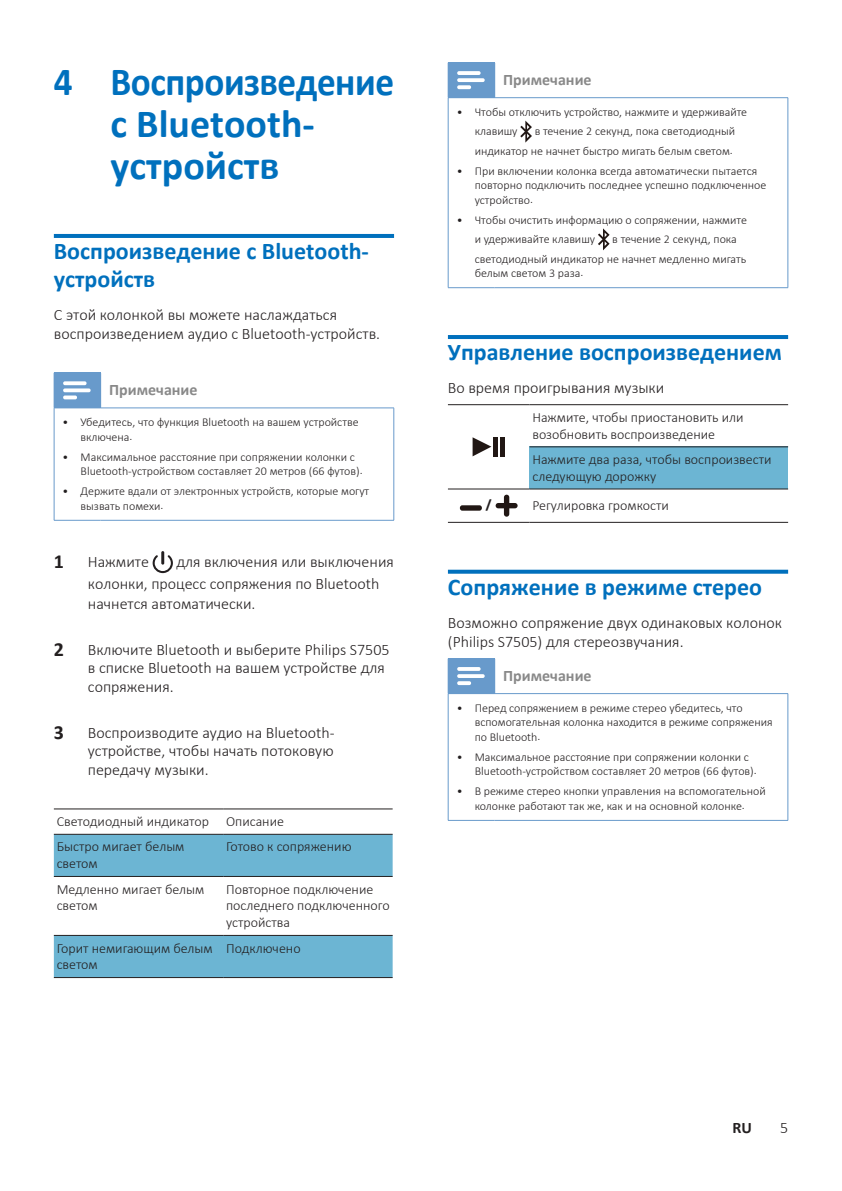
<style>
.page{position:relative;width:842px;height:1191px;background:#fff}
.page>*{position:absolute;margin:0;border:0;box-sizing:border-box;transform-origin:0 0}
.Chapter_1{font:700 40px/42px "Calibri";color:#0070bd;scale:.93 1}
.Chapter_2{font:700 24px/28px "Calibri";color:#0070bd}
.t1{font:700 20px "Calibri";color:#231f20}
.Text{font:300 16px/18.6px "Calibri";color:#231f20}
.t2{font:700 16px "Calibri";color:#898989}
.t3{font:700 16px "Calibri";color:#231f20}
.t4{font:300 14px/16.8px "Calibri";color:#231f20}
.Note_Text{font:300 12px/14.4px "Calibri";color:#231f20}
</style>
<div class="page">
<hr style="left:54px;top:234px;width:340px;height:4px;background:#0070bd">
<div style="left:54px;top:373px;width:47px;height:35px;background:#689acb"></div>
<hr style="left:54px;top:372px;width:47px;height:1px;background:#689acb">
<hr style="left:54px;top:408px;width:1px;height:112px;background:#689acb">
<hr style="left:101px;top:407px;width:293px;height:1px;background:#689acb">
<hr style="left:393px;top:408px;width:1px;height:112px;background:#689acb">
<hr style="left:54px;top:520px;width:47px;height:1px;background:#689acb">
<hr style="left:101px;top:520px;width:293px;height:1px;background:#689acb">
<svg style="left:63px;top:381px;width:28px;height:18px"></svg>
<svg style="left:153px;top:551px;width:20px;height:22px"></svg>
<div style="left:54px;top:835px;width:339px;height:41px;background:#6cb5d3"></div>
<div style="left:54px;top:936px;width:339px;height:41px;background:#6cb5d3"></div>
<hr style="left:54px;top:808px;width:169px;height:1px;background:#231f20">
<hr style="left:223px;top:808px;width:170px;height:1px;background:#231f20">
<hr style="left:54px;top:834px;width:169px;height:1px;background:#231f20">
<hr style="left:223px;top:834px;width:170px;height:1px;background:#231f20">
<hr style="left:54px;top:876px;width:169px;height:1px;background:#231f20">
<hr style="left:223px;top:876px;width:170px;height:1px;background:#231f20">
<hr style="left:54px;top:935px;width:169px;height:1px;background:#231f20">
<hr style="left:223px;top:935px;width:170px;height:1px;background:#231f20">
<hr style="left:54px;top:977px;width:169px;height:1px;background:#231f20">
<hr style="left:223px;top:977px;width:170px;height:1px;background:#231f20">
<hr style="left:448px;top:335px;width:340px;height:4px;background:#0070bd">
<div style="left:448px;top:569px;width:340px;height:5px;background:#0070bd"></div>
<div style="left:448px;top:63px;width:47px;height:35px;background:#689acb"></div>
<hr style="left:448px;top:62px;width:47px;height:1px;background:#689acb">
<hr style="left:448px;top:98px;width:1px;height:189px;background:#689acb">
<hr style="left:495px;top:97px;width:293px;height:1px;background:#689acb">
<hr style="left:787px;top:98px;width:1px;height:189px;background:#689acb">
<hr style="left:448px;top:287px;width:47px;height:1px;background:#689acb">
<hr style="left:495px;top:287px;width:293px;height:1px;background:#689acb">
<svg style="left:457px;top:71px;width:28px;height:18px"></svg>
<svg style="left:520px;top:121px;width:12px;height:22px"></svg>
<svg style="left:598px;top:228px;width:12px;height:22px"></svg>
<div style="left:530px;top:447px;width:258px;height:42px;background:#6cb5d3"></div>
<hr style="left:448px;top:404px;width:82px;height:1px;background:#231f20">
<hr style="left:530px;top:404px;width:258px;height:1px;background:#231f20">
<hr style="left:530px;top:446px;width:258px;height:1px;background:#231f20">
<hr style="left:448px;top:488px;width:82px;height:1px;background:#231f20">
<hr style="left:530px;top:488px;width:258px;height:1px;background:#231f20">
<hr style="left:448px;top:522px;width:82px;height:1px;background:#231f20">
<hr style="left:530px;top:522px;width:258px;height:1px;background:#231f20">
<hr style="left:493px;top:437px;width:4px;height:19px;background:#211714">
<hr style="left:501px;top:437px;width:4px;height:19px;background:#211714">
<svg style="left:473px;top:437px;width:18px;height:19px"></svg>
<div style="left:460px;top:505px;width:22px;height:5px;background:#211714;border-radius:2px"></div>
<svg style="left:496px;top:494px;width:22px;height:22px"></svg>
<div style="left:448px;top:658px;width:47px;height:35px;background:#689acb"></div>
<hr style="left:448px;top:693px;width:47px;height:1px;background:#689acb">
<hr style="left:448px;top:694px;width:1px;height:126px;background:#689acb">
<hr style="left:495px;top:693px;width:293px;height:1px;background:#689acb">
<hr style="left:787px;top:694px;width:1px;height:126px;background:#689acb">
<hr style="left:448px;top:820px;width:47px;height:1px;background:#689acb">
<hr style="left:495px;top:820px;width:293px;height:1px;background:#689acb">
<svg style="left:457px;top:667px;width:28px;height:18px"></svg>
<p class="Chapter_1" style="left:111px;top:60px;width:306px;text-indent:-57px">4 Воспроизведение с Bluetooth&shy;устройств</p>
<p class="Chapter_2" style="left:54px;top:237px;width:317px">Воспроизведение с Bluetooth&shy;устройств</p>
<p class="Text" style="left:54px;top:305px;width:328px;line-height:19.2px">С этой колонкой вы можете наслаждаться воспроизведением аудио с Bluetooth-устройств.</p>
<p class="t2" style="left:109px;top:379px;width:90px">Примечание</p>
<p class="Note_Text" style="left:81px;top:415px;width:279px;text-indent:-18px">• Убедитесь, что функция Bluetooth на вашем устройстве включена.</p>
<p class="Note_Text" style="left:81px;top:449px;width:284px;text-indent:-18px">• Максимальное расстояние при сопряжении колонки с<br>Bluetooth-устройством составляет 20 метров (66 футов).</p>
<p class="Note_Text" style="left:81px;top:484px;width:290px;text-indent:-18px">• Держите вдали от электронных устройств, которые могут вызвать помехи.</p>
<p class="t1" style="left:54px;top:547px;width:12px">1</p>
<p class="Text" style="left:88px;top:552px;width:63px">Нажмите</p>
<p class="Text" style="left:88px;top:550px;width:307px;line-height:22.2px;text-indent:89px">для включения или выключения колонки, процесс сопряжения по Bluetooth</p>
<p class="Text" style="left:88px;top:594px;width:169px">начнется автоматически.</p>
<p class="t1" style="left:54px;top:635px;width:12px">2</p>
<p class="Text" style="left:88px;top:640px;width:303px">Включите Bluetooth и выберите Philips S7505 в списке Bluetooth на вашем устройстве для сопряжения.</p>
<p class="t1" style="left:54px;top:718px;width:12px">3</p>
<p class="Text" style="left:88px;top:723px;width:248px;text-align:justify">Воспроизводите аудио на Bluetooth&shy;устройстве, чтобы начать потоковую передачу музыки.</p>
<p class="t4" style="left:57px;top:813px;width:154px">Светодиодный индикатор</p>
<p class="t4" style="left:226px;top:813px;width:59px">Описание</p>
<p class="t4" style="left:57px;top:838px;width:129px">Быстро мигает белым светом</p>
<p class="t4" style="left:226px;top:838px;width:127px">Готово к сопряжению</p>
<p class="t4" style="left:57px;top:880px;width:149px">Медленно мигает белым светом</p>
<p class="t4" style="left:226px;top:880px;width:165px">Повторное подключение последнего подключенного устройства</p>
<p class="t4" style="left:57px;top:939px;width:158px">Горит немигающим белым светом</p>
<p class="t4" style="left:226px;top:939px;width:76px">Подключено</p>
<p class="t2" style="left:503px;top:69px;width:90px">Примечание</p>
<p class="Note_Text" style="left:475px;top:102px;width:274px;line-height:19.4px;text-indent:-18px">• Чтобы отключить устройство, нажмите и удерживайте клавишу</p>
<p class="Note_Text" style="left:475px;top:122px;width:262px;line-height:19.4px;text-align:right">в течение 2 секунд, пока светодиодный<br>индикатор не начнет быстро мигать белым светом.</p>
<p class="Note_Text" style="left:475px;top:164px;width:293px;text-indent:-18px">• При включении колонка всегда автоматически пытается повторно подключить последнее успешно подключенное устройство.</p>
<p class="Note_Text" style="left:475px;top:210px;width:274px;line-height:19.4px;text-indent:-18px">• Чтобы очистить информацию о сопряжении, нажмите и удерживайте клавишу</p>
<p class="Note_Text" style="left:475px;top:229px;width:273px;line-height:19.4px;text-indent:138px">в течение 2 секунд, пока светодиодный индикатор не начнет медленно мигать</p>
<p class="Note_Text" style="left:475px;top:266px;width:110px">белым светом 3 раза.</p>
<p class="Chapter_2" style="left:448px;top:338px;width:335px">Управление воспроизведением</p>
<p class="Text" style="left:448px;top:378px;width:218px">Во время проигрывания музыки</p>
<p class="t4" style="left:532px;top:408px;width:213px">Нажмите, чтобы приостановить или возобновить воспроизведение</p>
<p class="t4" style="left:532px;top:451px;width:241px">Нажмите два раза, чтобы воспроизвести следующую дорожку</p>
<p class="t3" style="left:485px;top:493px;width:8px">/</p>
<p class="t4" style="left:532px;top:497px;width:138px">Регулировка громкости</p>
<p class="Chapter_2" style="left:448px;top:572px;width:316px">Сопряжение в режиме стерео</p>
<p class="Text" style="left:448px;top:612px;width:336px;line-height:19.2px">Возможно сопряжение двух одинаковых колонок (Philips S7505) для стереозвучания.</p>
<p class="t2" style="left:503px;top:664px;width:90px">Примечание</p>
<p class="Note_Text" style="left:475px;top:700px;width:300px;text-indent:-18px">• Перед сопряжением в режиме стерео убедитесь, что вспомогательная колонка находится в режиме сопряжения по Bluetooth.</p>
<p class="Note_Text" style="left:475px;top:749px;width:284px;text-indent:-18px">• Максимальное расстояние при сопряжении колонки с<br>Bluetooth-устройством составляет 20 метров (66 футов).</p>
<p class="Note_Text" style="left:457px;top:784px;width:311px;text-align:center">• В режиме стерео кнопки управления на вспомогательной колонке работают так же, как и на основной колонке.</p>
<h3 class="t3" style="left:732px;top:1116px;width:21px">RU</h3>
<h3 class="Text" style="left:780px;top:1118px;width:10px">5</h3>
</div>
